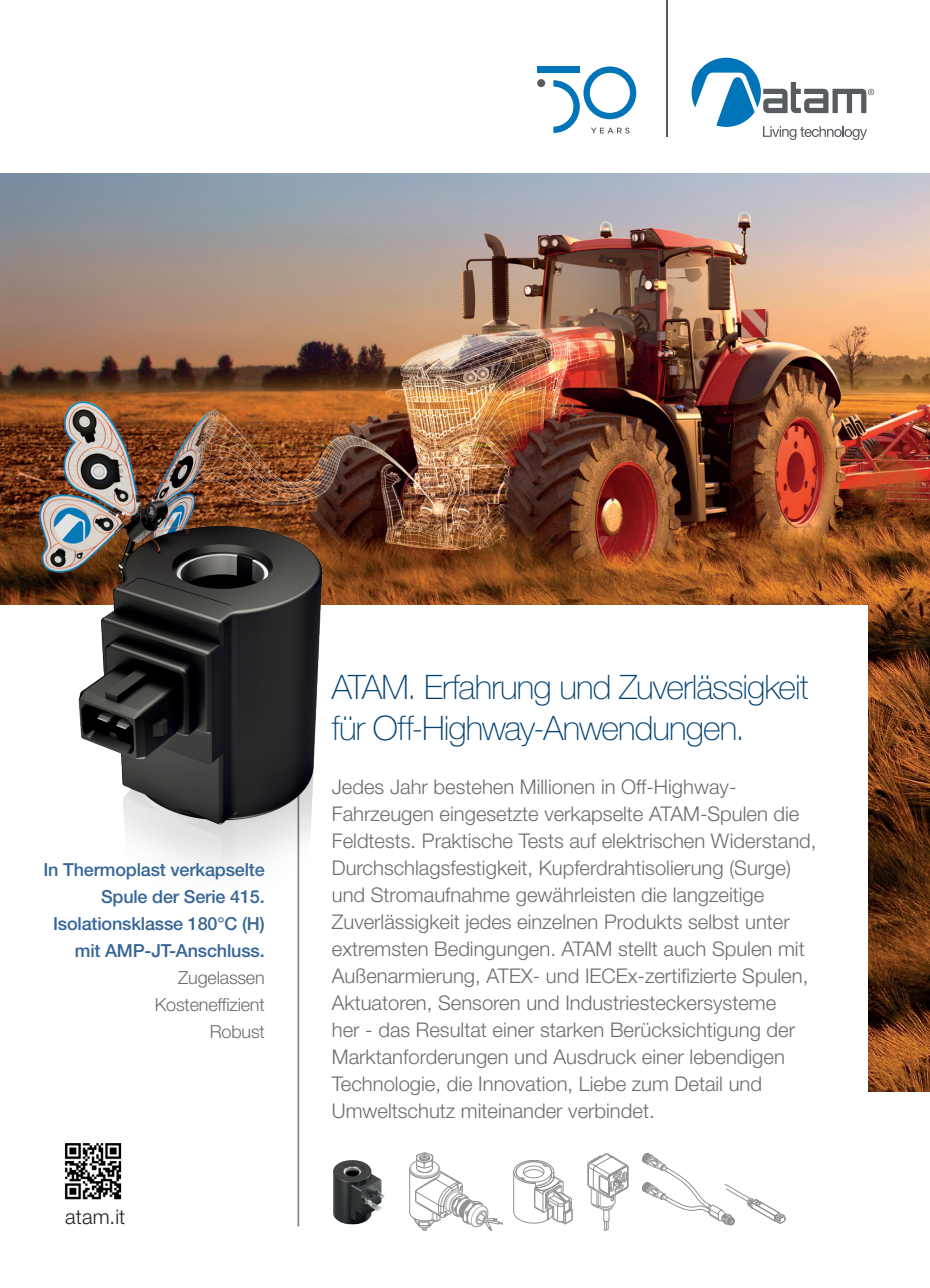
<style>
.page{position:relative;width:930px;height:1288px;background:#fff}
.page>*{position:absolute;margin:0;border:0;box-sizing:border-box;transform-origin:0 0}
.t1{font:100 33.75px/40.5px "Helvetica Neue LT Std";letter-spacing:-.03em;color:#004175}
.t2{font:300 20.25px/27px "Helvetica Neue LT Std";color:#6c6d70}
.t3{font:300 20.25px "Helvetica Neue LT Std";letter-spacing:.005em;color:#231f20}
.t4{font:500 18px/27px "Helvetica Neue LT Std";letter-spacing:-.01em;color:#366697;text-align:right}
.t5{font:300 18px/27px "Helvetica Neue LT Std";letter-spacing:-.01em;color:#6c6d70;text-align:right}
</style>
<div class="page">
<img style="left:0;top:173px;width:929px;height:918px">
<div style="left:0;top:605px;width:867px;height:683px;background:#fff"></div>
<hr style="left:297px;top:695px;width:2px;height:531px;background:#808285">
<img style="left:361px;top:261px;width:119px;height:344px">
<img style="left:0;top:261px;width:361px;height:653px">
<hr style="left:666px;top:0;width:1px;height:137px;background:#585c60">
<div style="left:537px;top:66px;width:42px;height:7px;background:#0074b8"></div>
<div style="left:537px;top:79px;width:8px;height:8px;background:#585c60;border-radius:50%"></div>
<svg style="left:553px;top:66px;width:83px;height:68px"></svg>
<svg style="left:691px;top:58px;width:182px;height:82px"></svg>
<svg style="left:409px;top:1153px;width:94px;height:78px"></svg>
<svg style="left:513px;top:1160px;width:59px;height:64px"></svg>
<svg style="left:587px;top:1153px;width:41px;height:77px"></svg>
<svg style="left:642px;top:1153px;width:143px;height:72px"></svg>
<img style="left:333px;top:1160px;width:52px;height:65px">
<img style="left:64px;top:1143px;width:58px;height:57px">
<p class="t4" style="left:43px;top:855px;width:223px">In Thermoplast verkapselte<br>Spule der Serie 415.<br>Isolationsklasse 180°C (H) mit AMP-JT-Anschluss.</p>
<p class="t5" style="left:155px;top:963px;width:111px">Zugelassen<br>Kosteneffizient<br>Robust</p>
<p class="t3" style="left:65px;top:1205px;width:61px">atam.it</p>
<h1 class="t1" style="left:332px;top:667px;width:478px">ATAM. Erfahrung und Zuverlässigkeit für Off-Highway-Anwendungen.</h1>
<p class="t2" style="left:332px;top:773px;width:486px">Jedes Jahr bestehen Millionen in Off-Highway-Fahrzeugen eingesetzte verkapselte ATAM-Spulen die Feldtests. Praktische Tests auf elektrischen Widerstand, Durchschlagsfestigkeit, Kupferdrahtisolierung (Surge) und Stromaufnahme gewährleisten die langzeitige Zuverlässigkeit jedes einzelnen Produkts selbst unter extremsten Bedingungen. ATAM stellt auch Spulen mit Außenarmierung, ATEX- und IECEx-zertifizierte Spulen, Aktuatoren, Sensoren und Industriesteckersysteme<br>her - das Resultat einer starken Berücksichtigung der Marktanforderungen und Ausdruck einer lebendigen Technologie, die Innovation, Liebe zum Detail und Umweltschutz miteinander verbindet.</p>
</div>
